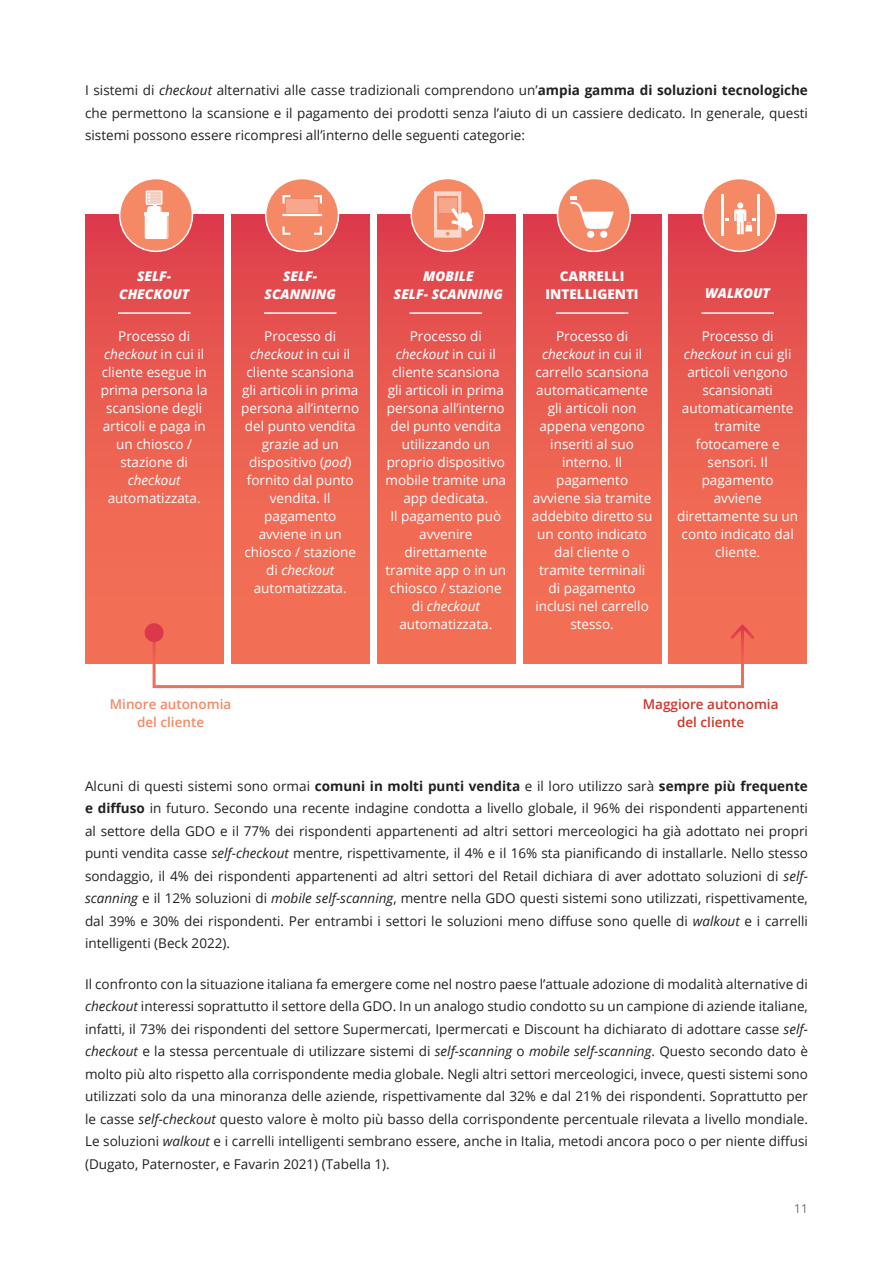
<style>
.page{position:relative;width:893px;height:1263px;background:#fff}
.page>*{position:absolute;margin:0;border:0;box-sizing:border-box;transform-origin:0 0}
.t1{font:13.5px/22.5px "Open Sans";color:#231f20;text-align:justify}
.t2{font:13.5px/18px "Open Sans";color:#fff;text-align:center}
.t3{font:italic 800 13.5px/18px "Open Sans";color:#fff;text-align:center}
.t4{font:600 13.5px/18px "Open Sans";color:#ce3527;text-align:center}
.t5{font:600 13.5px/18px "Open Sans";color:#f58965;text-align:center}
.t6{font:800 13.5px/18px "Open Sans";color:#fff;text-align:center}
.t7{font:300 12px "Open Sans";color:#231f20}
.s1{font-style:italic}
.s2{font-weight:700}
</style>
<div class="page">
<div style="left:377px;top:215px;width:138px;height:449px;background:linear-gradient(to bottom,#df424c,#f77b57)"></div>
<hr style="left:410px;top:312px;width:72px;height:2px;background:#fff">
<div style="left:231px;top:215px;width:138px;height:449px;background:linear-gradient(to bottom,#df424c,#f77b57)"></div>
<hr style="left:264px;top:312px;width:72px;height:2px;background:#fff">
<div style="left:669px;top:215px;width:138px;height:449px;background:linear-gradient(to bottom,#df434c,#f67857)"></div>
<hr style="left:701px;top:312px;width:73px;height:2px;background:#fff">
<div style="left:523px;top:215px;width:138px;height:449px;background:linear-gradient(to bottom,#df424c,#f77b57)"></div>
<hr style="left:556px;top:312px;width:72px;height:2px;background:#fff">
<div style="left:85px;top:215px;width:138px;height:449px;background:linear-gradient(to bottom,#df434c,#f67857)"></div>
<hr style="left:118px;top:312px;width:72px;height:2px;background:#fff">
<svg style="left:265px;top:179px;width:75px;height:73px"></svg>
<div style="left:286px;top:199px;width:32px;height:13px;background:#f7a78c"></div>
<svg style="left:410px;top:179px;width:76px;height:73px"></svg>
<svg style="left:557px;top:179px;width:75px;height:73px"></svg>
<svg style="left:702px;top:179px;width:75px;height:73px"></svg>
<svg style="left:151px;top:624px;width:604px;height:65px"></svg>
<svg style="left:119px;top:179px;width:75px;height:73px"></svg>
<div style="left:145px;top:623px;width:19px;height:19px;background:#dc384b;border-radius:9px"></div>
<p class="t1" style="left:85px;top:79px;width:724px">I sistemi di <span class="s1">checkout</span> alternativi alle casse tradizionali comprendono un’<span class="s2">ampia gamma di soluzioni tecnologiche </span>che permettono la scansione e il pagamento dei prodotti senza l’aiuto di un cassiere dedicato. In generale, questi sistemi possono essere ricompresi all’interno delle seguenti categorie:</p>
<p class="t3" style="left:119px;top:266px;width:72px">SELF-<br>CHECKOUT</p>
<p class="t2" style="left:101px;top:326px;width:108px">Processo di <span class="s1">checkout</span> in cui il cliente esegue in prima persona la scansione degli articoli e paga in un chiosco / stazione di <span class="s1">checkout </span>automatizzata.</p>
<p class="t3" style="left:265px;top:266px;width:73px">SELF-<br>SCANNING</p>
<p class="t2" style="left:241px;top:326px;width:119px">Processo di <span class="s1">checkout</span> in cui il cliente scansiona gli articoli in prima persona all’interno del punto vendita grazie ad un dispositivo (<span class="s1">pod</span>) fornito dal punto vendita. Il pagamento avviene in un chiosco / stazione di <span class="s1">checkout </span>automatizzata.</p>
<p class="t3" style="left:394px;top:266px;width:110px">MOBILE<br>SELF- SCANNING</p>
<p class="t2" style="left:386px;top:326px;width:122px">Processo di <span class="s1">checkout</span> in cui il cliente scansiona gli articoli in prima persona all’interno del punto vendita utilizzando un proprio dispositivo mobile tramite una app dedicata.<br>Il pagamento può avvenire direttamente tramite app o in un chiosco / stazione di <span class="s1">checkout </span>automatizzata.</p>
<p class="t6" style="left:546px;top:266px;width:95px">CARRELLI<br>INTELLIGENTI</p>
<p class="t2" style="left:532px;top:326px;width:122px">Processo di <span class="s1">checkout</span> in cui il carrello scansiona automaticamente gli articoli non appena vengono inseriti al suo interno. Il pagamento avviene sia tramite addebito diretto su un conto indicato dal cliente o tramite terminali di pagamento inclusi nel carrello stesso.</p>
<p class="t3" style="left:705px;top:283px;width:66px">WALKOUT</p>
<p class="t2" style="left:677px;top:326px;width:122px">Processo di <span class="s1">checkout</span> in cui gli articoli vengono scansionati automaticamente tramite fotocamere e sensori. Il pagamento avviene direttamente su un conto indicato dal cliente.</p>
<p class="t5" style="left:110px;top:695px;width:123px">Minore autonomia del cliente</p>
<p class="t4" style="left:643px;top:695px;width:137px">Maggiore autonomia del cliente</p>
<p class="t1" style="left:85px;top:774px;width:724px">Alcuni di questi sistemi sono ormai <span class="s2">comuni in molti punti vendita</span> e il loro utilizzo sarà <span class="s2">sempre più frequente e diffuso</span> in futuro. Secondo una recente indagine condotta a livello globale, il 96% dei rispondenti appartenenti al settore della GDO e il 77% dei rispondenti appartenenti ad altri settori merceologici ha già adottato nei propri punti vendita casse <span class="s1">self-checkout</span> mentre, rispettivamente, il 4% e il 16% sta pianificando di installarle. Nello stesso sondaggio, il 4% dei rispondenti appartenenti ad altri settori del Retail dichiara di aver adottato soluzioni di <span class="s1">self&shy;scanning</span> e il 12% soluzioni di <span class="s1">mobile self-scanning</span>, mentre nella GDO questi sistemi sono utilizzati, rispettivamente, dal 39% e 30% dei rispondenti. Per entrambi i settori le soluzioni meno diffuse sono quelle di <span class="s1">walkout</span> e i carrelli intelligenti (Beck 2022).</p>
<p class="t1" style="left:85px;top:972px;width:724px">Il confronto con la situazione italiana fa emergere come nel nostro paese l’attuale adozione di modalità alternative di <span class="s1">checkout</span> interessi soprattutto il settore della GDO. In un analogo studio condotto su un campione di aziende italiane, infatti, il 73% dei rispondenti del settore Supermercati, Ipermercati e Discount ha dichiarato di adottare casse <span class="s1">self&shy;checkout</span> e la stessa percentuale di utilizzare sistemi di <span class="s1">self-scanning</span> o <span class="s1">mobile self-scanning</span>. Questo secondo dato è molto più alto rispetto alla corrispondente media globale. Negli altri settori merceologici, invece, questi sistemi sono utilizzati solo da una minoranza delle aziende, rispettivamente dal 32% e dal 21% dei rispondenti. Soprattutto per le casse <span class="s1">self-checkout</span> questo valore è molto più basso della corrispondente percentuale rilevata a livello mondiale.<br>Le soluzioni <span class="s1">walkout</span> e i carrelli intelligenti sembrano essere, anche in Italia, metodi ancora poco o per niente diffusi (Dugato, Paternoster, e Favarin 2021) (Tabella 1).</p>
<p class="t7" style="left:794px;top:1200px;width:15px">11</p>
</div>
